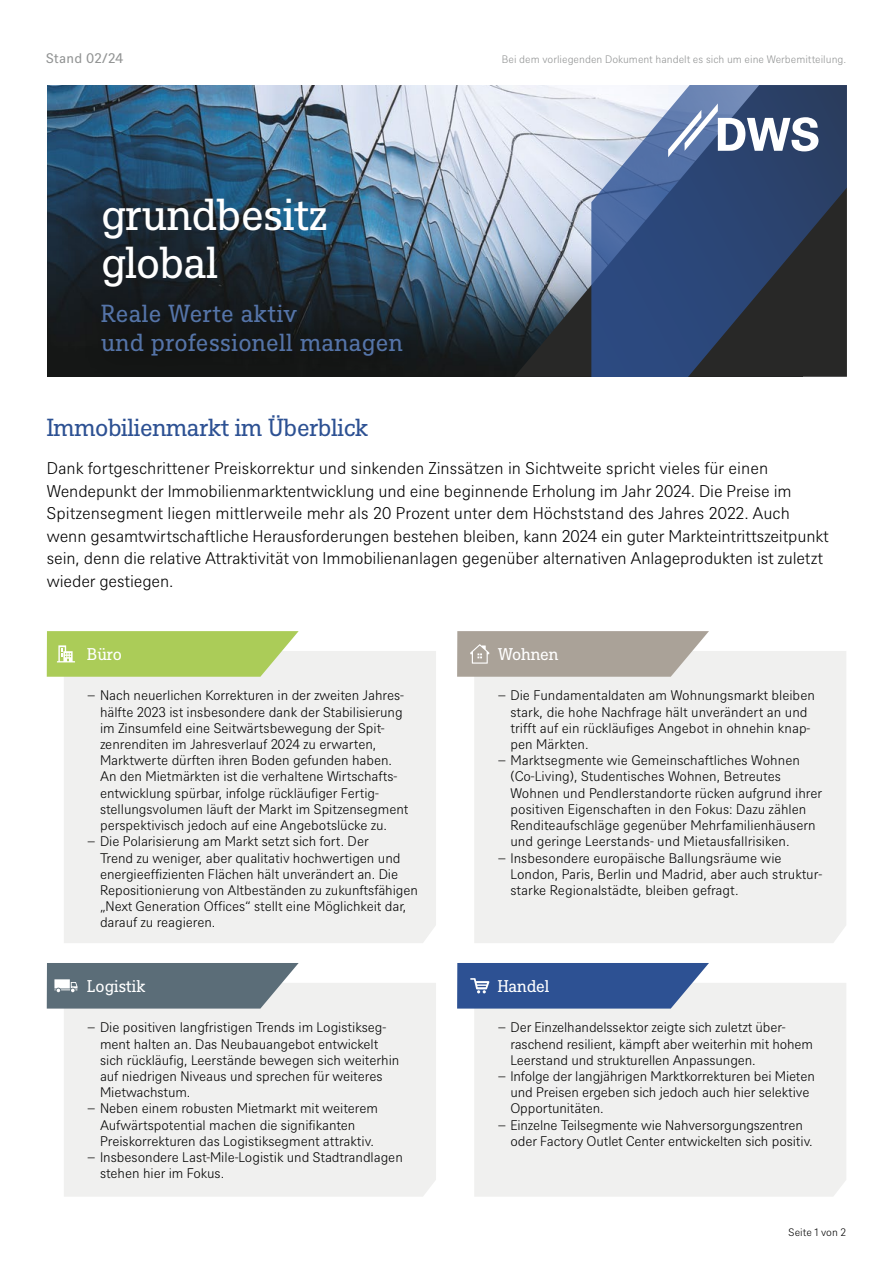
<style>
.page{position:relative;width:893px;height:1263px;background:#fff}
.page>*{position:absolute;margin:0;border:0;box-sizing:border-box;transform-origin:0 0}
.t1{font:43.5px/48px "DWS Slab";letter-spacing:-.01em;color:#fff}
.t2{font:24px/28.8px "DWS Slab";letter-spacing:.01em;color:#5574a8}
.t3{font:24px "DWS Slab";letter-spacing:-.01em;color:#2d5193}
.t4{font:300 16.5px/22.5px "DWS Sans";letter-spacing:-.01em;color:#000}
.t5{font:16.5px "DWS Slab";letter-spacing:-.005em;color:#fff}
.t6{font:300 13.5px "DWS Sans";letter-spacing:-.005em;color:#000}
.t7{font:13.5px "DWS Sans";letter-spacing:.01em;color:#919393}
.t8{font:300 10.5px "DWS Sans";color:#919393}
.t9{font:300 10.5px "DWS Sans";color:#000}
</style>
<div class="page">
<img style="left:47px;top:85px;width:467px;height:292px">
<svg style="left:514px;top:85px;width:77px;height:292px;background:#a2aab5"></svg>
<svg style="left:591px;top:85px;width:256px;height:292px;background:#405375"></svg>
<div style="left:69px;top:164px;width:303px;height:168px;background:#000;opacity:.33"></div>
<div style="left:83px;top:285px;width:345px;height:92px;background:#000;opacity:.75"></div>
<svg style="left:668px;top:103px;width:150px;height:54px"></svg>
<div style="left:64px;top:651px;width:372px;height:292px;background:#f0f0ef"></div>
<div style="left:64px;top:983px;width:372px;height:214px;background:#f0f0ef"></div>
<div style="left:474px;top:651px;width:372px;height:292px;background:#f0f0ef"></div>
<div style="left:474px;top:983px;width:372px;height:214px;background:#f0f0ef"></div>
<svg style="left:419px;top:631px;width:290px;height:46px"></svg>
<svg style="left:419px;top:963px;width:290px;height:45px"></svg>
<svg style="left:46px;top:631px;width:253px;height:46px;background:#b2d067"></svg>
<svg style="left:46px;top:963px;width:253px;height:45px;background:#697a84"></svg>
<p class="t7" style="left:46px;top:49px;width:79px">Stand 02/24</p>
<p class="t8" style="left:502px;top:53px;width:346px">Bei dem vorliegenden Dokument handelt es sich um eine Werbemitteilung.</p>
<h1 class="t1" style="left:101px;top:188px;width:228px">grundbesitz global</h1>
<h2 class="t2" style="left:101px;top:298px;width:303px">Reale Werte aktiv<br>und professionell managen</h2>
<h2 class="t3" style="left:47px;top:411px;width:323px">Immobilienmarkt im Überblick</h2>
<p class="t4" style="left:47px;top:456px;width:783px">Dank fortgeschrittener Preiskorrektur und sinkenden Zinssätzen in Sichtweite spricht vieles für einen Wendepunkt der Immobilienmarktentwicklung und eine beginnende Erholung im Jahr 2024. Die Preise im Spitzensegment liegen mittlerweile mehr als 20 Prozent unter dem Höchststand des Jahres 2022. Auch wenn gesamtwirtschaftliche Herausforderungen bestehen bleiben, kann 2024 ein guter Markteintrittszeitpunkt sein, denn die relative Attraktivität von Immobilienanlagen gegenüber alternativen Anlageprodukten ist zuletzt wieder gestiegen.</p>
<p class="t5" style="left:87px;top:643px;width:36px">Büro</p>
<p class="t6" style="left:87px;top:687px;width:318px">̶ Nach neuerlichen Korrekturen in der zweiten Jahres-</p>
<p class="t6" style="left:100px;top:703px;width:304px">hälfte 2023 ist insbesondere dank der Stabilisierung</p>
<p class="t6" style="left:100px;top:719px;width:286px">im Zinsumfeld eine Seitwärtsbewegung der Spit-</p>
<p class="t6" style="left:100px;top:735px;width:278px">zenrenditen im Jahresverlauf 2024 zu erwarten,</p>
<p class="t6" style="left:100px;top:751px;width:294px">Marktwerte dürften ihren Boden gefunden haben.</p>
<p class="t6" style="left:100px;top:768px;width:299px">An den Mietmärkten ist die verhaltene Wirtschafts-</p>
<p class="t6" style="left:100px;top:784px;width:280px">entwicklung spürbar, infolge rückläufiger Fertig-</p>
<p class="t6" style="left:100px;top:800px;width:310px">stellungsvolumen läuft der Markt im Spitzensegment</p>
<p class="t6" style="left:100px;top:816px;width:288px">perspektivisch jedoch auf eine Angebotslücke zu.</p>
<p class="t6" style="left:87px;top:832px;width:283px">̶ Die Polarisierung am Markt setzt sich fort. Der</p>
<p class="t6" style="left:100px;top:849px;width:302px">Trend zu weniger, aber qualitativ hochwertigen und</p>
<p class="t6" style="left:100px;top:865px;width:300px">energieeffizienten Flächen hält unverändert an. Die</p>
<p class="t6" style="left:100px;top:881px;width:319px">Repositionierung von Altbeständen zu zukunftsfähigen</p>
<p class="t6" style="left:100px;top:897px;width:308px">„Next Generation Offices“ stellt eine Möglichkeit dar,</p>
<p class="t6" style="left:100px;top:913px;width:117px">darauf zu reagieren.</p>
<p class="t5" style="left:87px;top:974px;width:60px">Logistik</p>
<p class="t6" style="left:87px;top:1018px;width:300px">̶ Die positiven langfristigen Trends im Logistikseg-</p>
<p class="t6" style="left:100px;top:1035px;width:280px">ment halten an. Das Neubauangebot entwickelt</p>
<p class="t6" style="left:100px;top:1051px;width:301px">sich rückläufig, Leerstände bewegen sich weiterhin</p>
<p class="t6" style="left:100px;top:1067px;width:284px">auf niedrigen Niveaus und sprechen für weiteres</p>
<p class="t6" style="left:100px;top:1083px;width:92px">Mietwachstum.</p>
<p class="t6" style="left:87px;top:1099px;width:292px">̶ Neben einem robusten Mietmarkt mit weiterem</p>
<p class="t6" style="left:100px;top:1116px;width:257px">Aufwärtspotential machen die signifikanten</p>
<p class="t6" style="left:100px;top:1132px;width:275px">Preiskorrekturen das Logistiksegment attraktiv.</p>
<p class="t6" style="left:87px;top:1148px;width:317px">̶ Insbesondere Last-Mile-Logistik und Stadtrandlagen</p>
<p class="t6" style="left:100px;top:1164px;width:126px">stehen hier im Fokus.</p>
<p class="t5" style="left:498px;top:643px;width:62px">Wohnen</p>
<p class="t6" style="left:498px;top:687px;width:319px">̶ Die Fundamentaldaten am Wohnungsmarkt bleiben</p>
<p class="t6" style="left:510px;top:703px;width:299px">stark, die hohe Nachfrage hält unverändert an und</p>
<p class="t6" style="left:510px;top:719px;width:301px">trifft auf ein rückläufiges Angebot in ohnehin knap-</p>
<p class="t6" style="left:510px;top:735px;width:80px">pen Märkten.</p>
<p class="t6" style="left:498px;top:751px;width:304px">̶ Marktsegmente wie Gemeinschaftliches Wohnen</p>
<p class="t6" style="left:510px;top:768px;width:272px">(Co-Living), Studentisches Wohnen, Betreutes</p>
<p class="t6" style="left:510px;top:784px;width:313px">Wohnen und Pendlerstandorte rücken aufgrund ihrer</p>
<p class="t6" style="left:510px;top:800px;width:298px">positiven Eigenschaften in den Fokus: Dazu zählen</p>
<p class="t6" style="left:510px;top:816px;width:307px">Renditeaufschläge gegenüber Mehrfamilienhäusern</p>
<p class="t6" style="left:510px;top:832px;width:281px">und geringe Leerstands- und Mietausfallrisiken.</p>
<p class="t6" style="left:498px;top:849px;width:285px">̶ Insbesondere europäische Ballungsräume wie</p>
<p class="t6" style="left:510px;top:865px;width:313px">London, Paris, Berlin und Madrid, aber auch struktur-</p>
<p class="t6" style="left:510px;top:881px;width:230px">starke Regionalstädte, bleiben gefragt.</p>
<p class="t5" style="left:498px;top:974px;width:53px">Handel</p>
<p class="t6" style="left:498px;top:1018px;width:290px">̶ Der Einzelhandelssektor zeigte sich zuletzt über-</p>
<p class="t6" style="left:510px;top:1035px;width:304px">raschend resilient, kämpft aber weiterhin mit hohem</p>
<p class="t6" style="left:510px;top:1051px;width:247px">Leerstand und strukturellen Anpassungen.</p>
<p class="t6" style="left:498px;top:1067px;width:319px">̶ Infolge der langjährigen Marktkorrekturen bei Mieten</p>
<p class="t6" style="left:510px;top:1083px;width:300px">und Preisen ergeben sich jedoch auch hier selektive</p>
<p class="t6" style="left:510px;top:1099px;width:95px">Opportunitäten.</p>
<p class="t6" style="left:498px;top:1116px;width:307px">̶ Einzelne Teilsegmente wie Nahversorgungszentren</p>
<p class="t6" style="left:510px;top:1132px;width:304px">oder Factory Outlet Center entwickelten sich positiv.</p>
<p class="t9" style="left:789px;top:1225px;width:59px">Seite 1 von 2</p>
</div>
